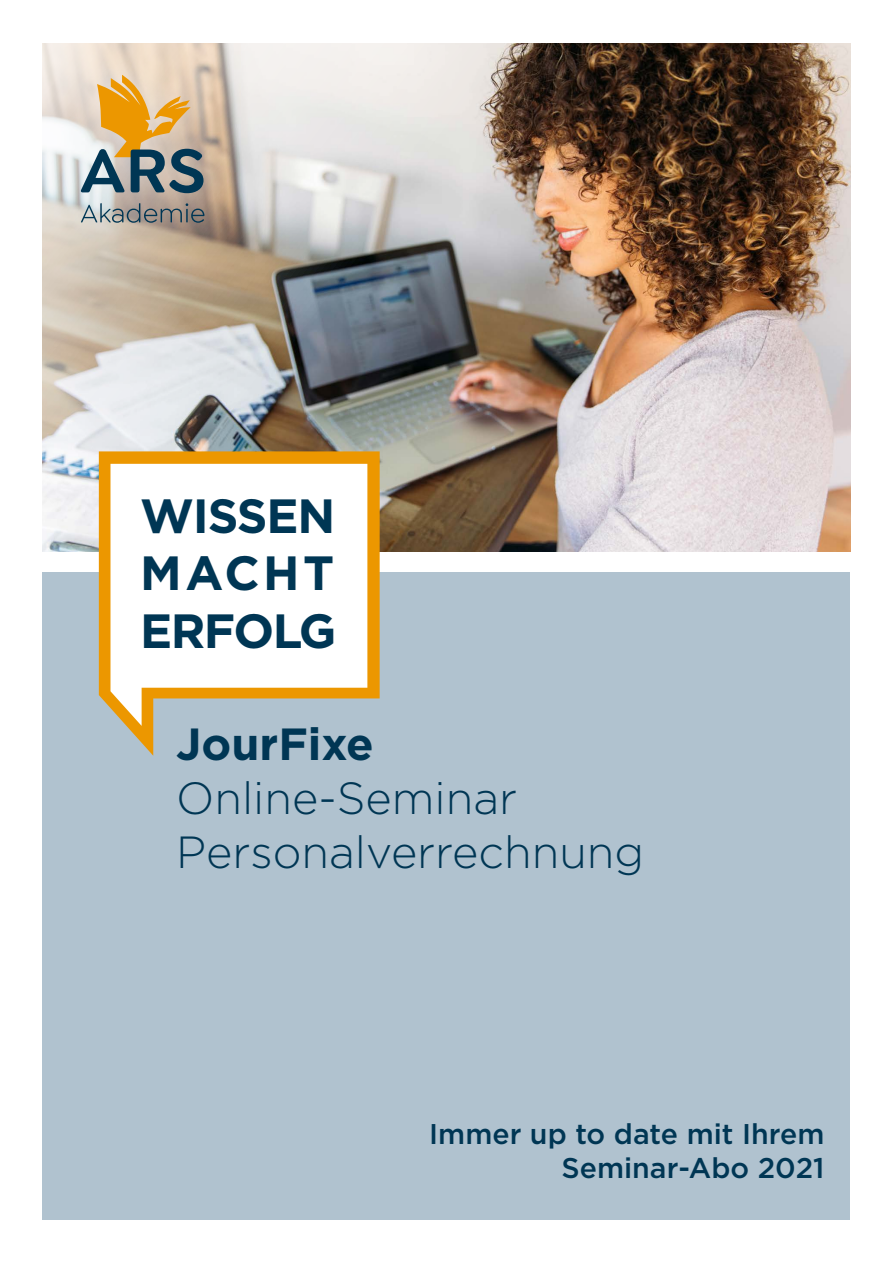
<style>
.page{position:relative;width:893px;height:1263px;background:#fff}
.page>*{position:absolute;margin:0;border:0;box-sizing:border-box;transform-origin:0 0}
.t1{font:700 48px/57.6px "Gotham";letter-spacing:-.025em;color:#003654;text-align:justify}
.t2{font:300 45px/54px "Gotham";color:#003654}
.t3{font:700 45px "Gotham";color:#003654}
.t4{font:500 28.5px/34.2px "Gotham";color:#003654;text-align:right}
</style>
<div class="page">
<div style="left:43px;top:572px;width:807px;height:648px;background:#b0c2cf"></div>
<img style="left:43px;top:43px;width:807px;height:509px">
<div style="left:53px;top:48px;width:180px;height:205px;background:#fff;opacity:.75"></div>
<svg style="left:81px;top:203px;width:123px;height:20px;background:#919290"></svg>
<svg style="left:80px;top:75px;width:123px;height:118px;background:#b9a884"></svg>
<svg style="left:99px;top:451px;width:281px;height:305px;fill:#fff"></svg>
<h1 class="t1" style="left:140px;top:487px;width:198px">WISSEN MACHT ERFOLG</h1>
<h2 class="t3" style="left:176px;top:714px;width:199px">JourFixe</h2>
<h2 class="t2" style="left:176px;top:770px;width:469px">Online-Seminar<br>Personalverrechnung</h2>
<p class="t4" style="left:429px;top:1116px;width:397px">Immer up to date mit Ihrem<br>Seminar-Abo 2021</p>
</div>
